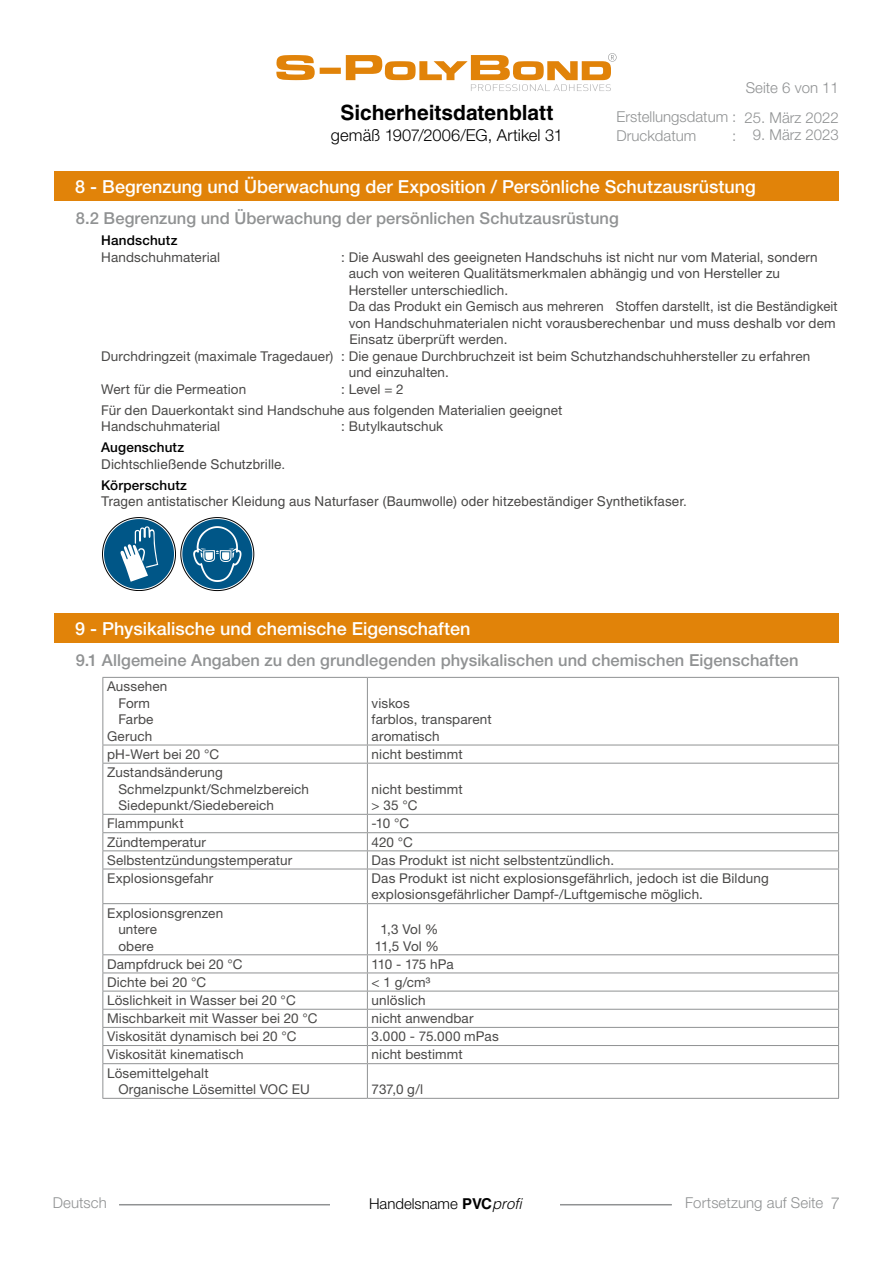
<style>
.page{position:relative;width:893px;height:1263px;background:#fff}
.page>*{position:absolute;margin:0;border:0;box-sizing:border-box;transform-origin:0 0}
.t1{font:700 21px "Helvetica LT Std";color:#000}
.t2{font:500 18px "Helvetica Neue LT Std";color:#fff}
.t3{font:500 16.5px "Helvetica Neue LT Std";letter-spacing:.005em;color:#909293}
.t4{font:300 16.5px "Helvetica Neue LT Std";letter-spacing:.005em;color:#000}
.t5{font:300 16.5px "Helvetica Neue LT Std";color:#909293}
.t6{font:300 15px/18.5px "Helvetica Neue LT Std";color:#909293}
.t7{font:300 15px "Helvetica Neue LT Std";color:#000}
.t8{font:13.5px/16.5px "Helvetica Neue LT Std";letter-spacing:.01em;color:#4a4948}
.t9{font:13.5px "Helvetica LT Std";letter-spacing:.01em;color:#4a4948}
.t10{font:500 13.5px "Helvetica Neue LT Std";letter-spacing:.015em;color:#000}
.t11{font:13.5px "Helvetica Neue LT Std";letter-spacing:-.035em;color:#4a4948}
.s1{font-family:"Helvetica LT Std";font-weight:700}
.s2{font-family:"Helvetica LT Std";font-style:italic}
</style>
<div class="page">
<svg style="left:276px;top:53px;width:341px;height:38px"></svg>
<hr style="left:119px;top:1204px;width:553px;height:1px;background:#909293">
<div style="left:331px;top:1198px;width:229px;height:30px;background:#fff"></div>
<div style="left:54px;top:171px;width:785px;height:30px;background:#e18309"></div>
<div style="left:54px;top:613px;width:785px;height:30px;background:#e18309"></div>
<hr style="left:102px;top:677px;width:265px;height:1px;background:#909293">
<hr style="left:102px;top:678px;width:1px;height:67px;background:#909293">
<hr style="left:367px;top:677px;width:472px;height:1px;background:#909293">
<hr style="left:367px;top:678px;width:1px;height:67px;background:#909293">
<hr style="left:838px;top:678px;width:1px;height:67px;background:#909293">
<hr style="left:102px;top:745px;width:265px;height:1px;background:#909293">
<svg style="left:102px;top:745px;width:1px;height:18px"></svg>
<hr style="left:367px;top:745px;width:472px;height:1px;background:#909293">
<svg style="left:367px;top:745px;width:1px;height:18px"></svg>
<svg style="left:838px;top:745px;width:1px;height:18px"></svg>
<hr style="left:102px;top:763px;width:265px;height:1px;background:#909293">
<hr style="left:102px;top:763px;width:1px;height:51px;background:#909293">
<hr style="left:367px;top:763px;width:472px;height:1px;background:#909293">
<hr style="left:367px;top:763px;width:1px;height:51px;background:#909293">
<hr style="left:838px;top:763px;width:1px;height:51px;background:#909293">
<hr style="left:102px;top:814px;width:265px;height:1px;background:#909293">
<hr style="left:367px;top:814px;width:472px;height:1px;background:#909293">
<hr style="left:102px;top:832px;width:265px;height:1px;background:#909293">
<hr style="left:367px;top:832px;width:472px;height:1px;background:#909293">
<hr style="left:102px;top:850px;width:265px;height:1px;background:#909293">
<svg style="left:102px;top:815px;width:1px;height:54px"></svg>
<hr style="left:367px;top:850px;width:472px;height:1px;background:#909293">
<svg style="left:367px;top:815px;width:1px;height:54px"></svg>
<svg style="left:838px;top:815px;width:1px;height:54px"></svg>
<hr style="left:102px;top:869px;width:265px;height:1px;background:#909293">
<hr style="left:102px;top:869px;width:1px;height:34px;background:#909293">
<hr style="left:367px;top:869px;width:472px;height:1px;background:#909293">
<hr style="left:367px;top:869px;width:1px;height:34px;background:#909293">
<hr style="left:838px;top:869px;width:1px;height:34px;background:#909293">
<hr style="left:102px;top:903px;width:265px;height:1px;background:#909293">
<hr style="left:102px;top:904px;width:1px;height:50px;background:#909293">
<hr style="left:367px;top:903px;width:472px;height:1px;background:#909293">
<hr style="left:367px;top:904px;width:1px;height:50px;background:#909293">
<hr style="left:838px;top:904px;width:1px;height:50px;background:#909293">
<hr style="left:102px;top:954px;width:265px;height:1px;background:#909293">
<hr style="left:367px;top:954px;width:472px;height:1px;background:#909293">
<hr style="left:102px;top:972px;width:265px;height:1px;background:#909293">
<hr style="left:367px;top:972px;width:472px;height:1px;background:#909293">
<hr style="left:102px;top:991px;width:265px;height:1px;background:#909293">
<hr style="left:367px;top:991px;width:472px;height:1px;background:#909293">
<hr style="left:102px;top:1009px;width:265px;height:1px;background:#909293">
<hr style="left:367px;top:1009px;width:472px;height:1px;background:#909293">
<hr style="left:102px;top:1027px;width:265px;height:1px;background:#909293">
<hr style="left:367px;top:1027px;width:472px;height:1px;background:#909293">
<hr style="left:102px;top:1045px;width:265px;height:1px;background:#909293">
<svg style="left:102px;top:955px;width:1px;height:108px"></svg>
<hr style="left:367px;top:1045px;width:472px;height:1px;background:#909293">
<svg style="left:367px;top:955px;width:1px;height:108px"></svg>
<svg style="left:838px;top:955px;width:1px;height:108px"></svg>
<hr style="left:102px;top:1063px;width:265px;height:1px;background:#909293">
<hr style="left:102px;top:1064px;width:1px;height:34px;background:#909293">
<hr style="left:367px;top:1063px;width:472px;height:1px;background:#909293">
<hr style="left:367px;top:1064px;width:1px;height:34px;background:#909293">
<hr style="left:838px;top:1064px;width:1px;height:34px;background:#909293">
<hr style="left:102px;top:1098px;width:265px;height:1px;background:#909293">
<hr style="left:367px;top:1098px;width:472px;height:1px;background:#909293">
<svg style="left:102px;top:517px;width:152px;height:74px"></svg>
<h1 class="t1" style="left:340px;top:100px;width:215px">Sicherheitsdatenblatt</h1>
<p class="t4" style="left:331px;top:125px;width:233px">gemäß 1907/2006/EG, Artikel 31</p>
<p class="t6" style="left:746px;top:78px;width:95px">Seite 6 von 11</p>
<p class="t6" style="left:617px;top:107px;width:121px">Erstellungsdatum :<br>Druckdatum</p>
<p class="t6" style="left:744px;top:108px;width:96px">25. März 2022</p>
<p class="t6" style="left:732px;top:125px;width:108px">: 9. März 2023</p>
<h2 class="t2" style="left:75px;top:176px;width:682px">8 - Begrenzung und Überwachung der Exposition / Persönliche Schutzausrüstung</h2>
<p class="t3" style="left:76px;top:209px;width:545px">8.2 Begrenzung und Überwachung der persönlichen Schutzausrüstung</p>
<p class="t10" style="left:101px;top:233px;width:78px">Handschutz</p>
<p class="t8" style="left:101px;top:249px;width:120px">Handschuhmaterial</p>
<p class="t8" style="left:341px;top:249px;width:478px">: Die Auswahl des geeigneten Handschuhs ist nicht nur vom Material, sondern</p>
<p class="t8" style="left:349px;top:265px;width:433px">auch von weiteren Qualitätsmerkmalen abhängig und von Hersteller zu</p>
<p class="t8" style="left:349px;top:282px;width:161px">Hersteller unterschiedlich.</p>
<p class="t8" style="left:349px;top:298px;width:490px">Da das Produkt ein Gemisch aus mehreren Stoffen darstellt, ist die Beständigkeit</p>
<p class="t8" style="left:349px;top:315px;width:488px">von Handschuhmaterialen nicht vorausberechenbar und muss deshalb vor dem</p>
<p class="t8" style="left:349px;top:331px;width:160px">Einsatz überprüft werden.</p>
<p class="t8" style="left:101px;top:348px;width:711px">Durchdringzeit (maximale Tragedauer) : Die genaue Durchbruchzeit ist beim Schutzhandschuhhersteller zu erfahren</p>
<p class="t8" style="left:349px;top:364px;width:102px">und einzuhalten.</p>
<p class="t8" style="left:101px;top:381px;width:146px">Wert für die Permeation</p>
<p class="t8" style="left:101px;top:378px;width:463px;line-height:21px;text-indent:240px">: Level = 2<br>Für den Dauerkontakt sind Handschuhe aus folgenden Materialien geeignet</p>
<p class="t8" style="left:101px;top:418px;width:120px">Handschuhmaterial</p>
<p class="t8" style="left:341px;top:418px;width:104px">: Butylkautschuk</p>
<p class="t10" style="left:101px;top:440px;width:85px">Augenschutz</p>
<p class="t9" style="left:101px;top:456px;width:186px">Dichtschließende Schutzbrille.</p>
<p class="t10" style="left:101px;top:477px;width:87px">Körperschutz</p>
<p class="t9" style="left:101px;top:494px;width:587px">Tragen antistatischer Kleidung aus Naturfaser (Baumwolle) oder hitzebeständiger Synthetikfaser.</p>
<h2 class="t2" style="left:75px;top:618px;width:397px">9 - Physikalische und chemische Eigenschaften</h2>
<p class="t3" style="left:76px;top:651px;width:724px">9.1 Allgemeine Angaben zu den grundlegenden physikalischen und chemischen Eigenschaften</p>
<p class="t8" style="left:107px;top:678px;width:62px">Aussehen</p>
<p class="t8" style="left:118px;top:694px;width:33px">Form</p>
<p class="t8" style="left:118px;top:711px;width:37px">Farbe</p>
<p class="t8" style="left:107px;top:727px;width:47px">Geruch</p>
<p class="t8" style="left:372px;top:694px;width:121px">viskos<br>farblos, transparent aromatisch</p>
<p class="t8" style="left:107px;top:746px;width:114px">pH-Wert bei 20 °C</p>
<p class="t8" style="left:372px;top:746px;width:93px">nicht bestimmt</p>
<p class="t8" style="left:118px;top:764px;width:192px;text-indent:-11px">Zustandsänderung<br>Schmelzpunkt/Schmelzbereich<br>Siedepunkt/Siedebereich</p>
<p class="t8" style="left:372px;top:780px;width:93px">nicht bestimmt &gt; 35 °C</p>
<p class="t8" style="left:107px;top:815px;width:78px">Flammpunkt</p>
<p class="t8" style="left:372px;top:815px;width:39px">-10 °C</p>
<p class="t8" style="left:107px;top:833px;width:100px">Zündtemperatur</p>
<p class="t8" style="left:372px;top:833px;width:43px">420 °C</p>
<p class="t8" style="left:107px;top:851px;width:187px">Selbstentzündungstemperatur</p>
<p class="t8" style="left:372px;top:851px;width:244px">Das Produkt ist nicht selbstentzündlich.</p>
<p class="t8" style="left:107px;top:870px;width:108px">Explosionsgefahr</p>
<p class="t8" style="left:372px;top:870px;width:399px">Das Produkt ist nicht explosionsgefährlich, jedoch ist die Bildung explosionsgefährlicher Dampf-/Luftgemische möglich.</p>
<p class="t8" style="left:118px;top:904px;width:106px;text-indent:-11px">Explosionsgrenzen untere<br>obere</p>
<p class="t8" style="left:375px;top:921px;width:66px;text-align:center">1,3 Vol %<br>11,5 Vol %</p>
<p class="t8" style="left:107px;top:955px;width:137px">Dampfdruck bei 20 °C</p>
<p class="t11" style="left:372px;top:956px;width:84px">110 - 175 hPa</p>
<p class="t8" style="left:107px;top:973px;width:101px">Dichte bei 20 °C</p>
<p class="t8" style="left:372px;top:973px;width:60px">&lt; 1 g/cm³</p>
<p class="t8" style="left:107px;top:992px;width:190px">Löslichkeit in Wasser bei 20 °C</p>
<p class="t8" style="left:372px;top:992px;width:56px">unlöslich</p>
<p class="t8" style="left:107px;top:1010px;width:212px">Mischbarkeit mit Wasser bei 20 °C</p>
<p class="t8" style="left:372px;top:1010px;width:103px">nicht anwendbar</p>
<p class="t8" style="left:107px;top:1028px;width:191px">Viskosität dynamisch bei 20 °C</p>
<p class="t8" style="left:372px;top:1028px;width:129px">3.000 - 75.000 mPas</p>
<p class="t8" style="left:107px;top:1046px;width:138px">Viskosität kinematisch</p>
<p class="t8" style="left:372px;top:1046px;width:93px">nicht bestimmt</p>
<p class="t8" style="left:118px;top:1064px;width:193px;text-indent:-11px">Lösemittelgehalt<br>Organische Lösemittel VOC EU</p>
<p class="t8" style="left:372px;top:1081px;width:53px">737,0 g/l</p>
<p class="t6" style="left:53px;top:1193px;width:56px">Deutsch</p>
<p class="t7" style="left:369px;top:1194px;width:154px">Handelsname <span class="s1">PVC</span><span class="s2">profi</span></p>
<p class="t6" style="left:685px;top:1193px;width:139px">Fortsetzung auf Seite</p>
<p class="t5" style="left:831px;top:1193px;width:11px">7</p>
</div>
